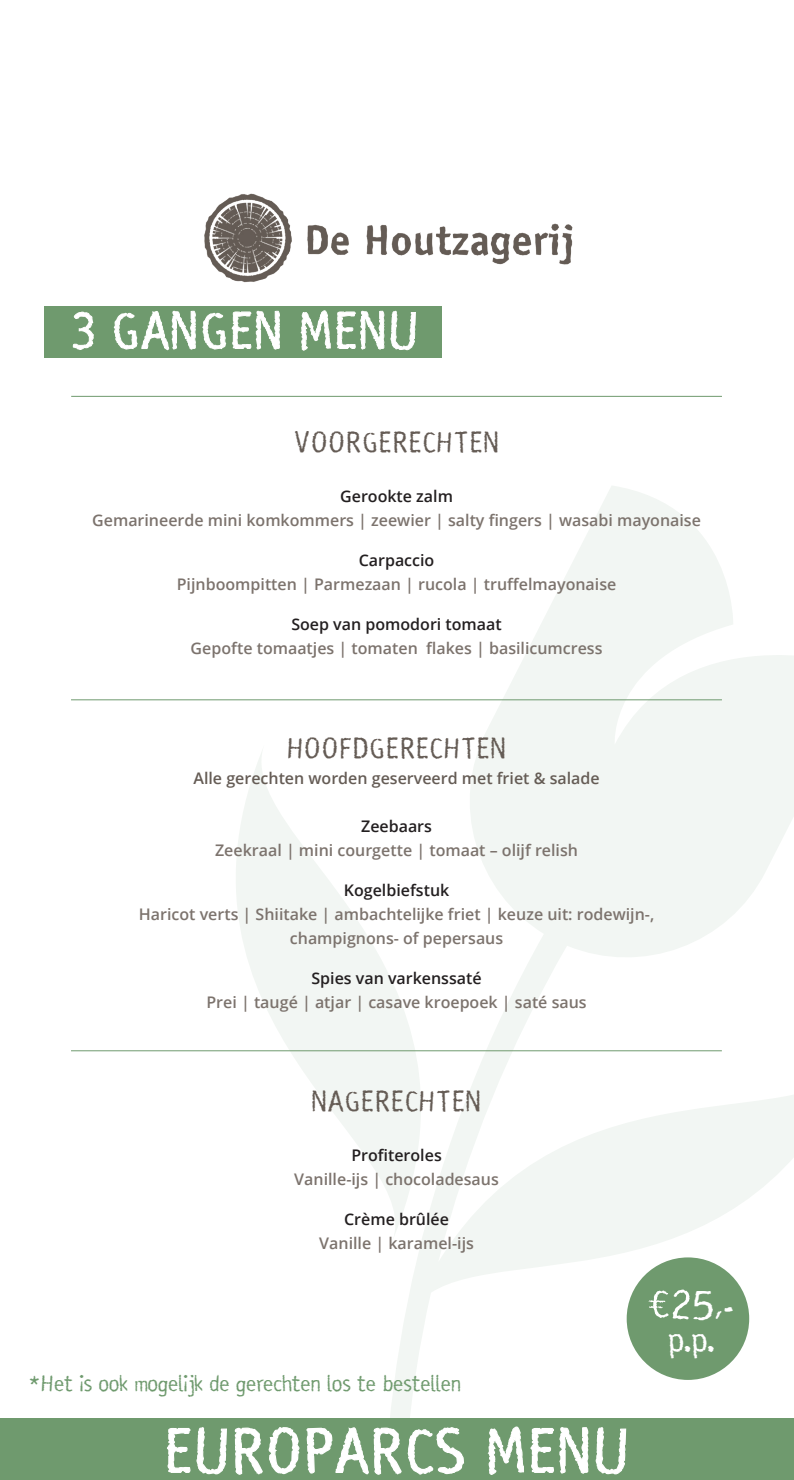
<style>
.page{position:relative;width:794px;height:1480px;background:#fff}
.page>*{position:absolute;margin:0;border:0;box-sizing:border-box;transform-origin:0 0}
.t1{font:60px "Rosango Normal";color:#fff}
.t2{font:50px "Rosango Normal";color:#fff}
.t3{font:36px/36px "Rosango Normal";color:#fff}
.t4{font:28px "Rosango Normal";color:#655c55}
.t5{font:22px "Rosango Normal";color:#6f9a6e}
.t6{font:600 16px/24px "Open Sans";color:#7c736d;text-align:center}
.t7{font:600 16px "Open Sans";color:#231f20}
.t8{font:600 16px "Open Sans";color:#655c55}
.s1{font-size:52px}
.s2{font-size:48px}
</style>
<div class="page">
<div style="left:45px;top:306px;width:397px;height:52px;background:#6f9a6e"></div>
<div style="left:163px;top:422px;width:631px;height:1058px;background:linear-gradient(to right,#fefefe,#f7faf8)"></div>
<img style="left:204px;top:193px;width:369px;height:90px">
<div style="left:0;top:1418px;width:794px;height:62px;background:#6f9a6e"></div>
<svg style="left:167px;top:1427px;width:60px;height:48px"></svg>
<svg style="left:234px;top:1427px;width:230px;height:48px"></svg>
<svg style="left:487px;top:1426px;width:102px;height:49px"></svg>
<svg style="left:595px;top:1427px;width:32px;height:48px"></svg>
<hr style="left:71px;top:396px;width:651px;height:1px;background:#6f9a6e">
<hr style="left:71px;top:699px;width:651px;height:1px;background:#6f9a6e">
<hr style="left:71px;top:1050px;width:651px;height:1px;background:#6f9a6e">
<svg style="left:72px;top:311px;width:22px;height:39px"></svg>
<svg style="left:113px;top:310px;width:83px;height:41px"></svg>
<svg style="left:202px;top:310px;width:78px;height:40px"></svg>
<svg style="left:300px;top:310px;width:116px;height:41px"></svg>
<div style="left:626px;top:1257px;width:123px;height:123px;background:#6f9a6e;border-radius:50%"></div>
<svg style="left:648px;top:1290px;width:20px;height:28px"></svg>
<h2 class="t2" style="left:71px;top:302px;width:349px">3 GANGEN MENU</h2>
<h3 class="t4" style="left:293px;top:426px;width:208px">VOORGERECHTEN</h3>
<p class="t7" style="left:340px;top:485px;width:114px">Gerookte zalm</p>
<p class="t6" style="left:92px;top:508px;width:610px">Gemarineerde mini komkommers | zeewier | salty fingers | wasabi mayonaise</p>
<p class="t7" style="left:359px;top:549px;width:77px">Carpaccio</p>
<p class="t6" style="left:177px;top:572px;width:441px">Pijnboompitten | Parmezaan | rucola | truffelmayonaise</p>
<p class="t7" style="left:291px;top:613px;width:212px">Soep van pomodori tomaat</p>
<p class="t6" style="left:191px;top:636px;width:413px">Gepofte tomaatjes | tomaten flakes | basilicumcress</p>
<h3 class="t4" style="left:286px;top:731px;width:222px">HOOFDGERECHTEN</h3>
<p class="t8" style="left:193px;top:767px;width:408px">Alle gerechten worden geserveerd met friet &amp; salade</p>
<p class="t7" style="left:361px;top:815px;width:72px">Zeebaars</p>
<p class="t6" style="left:215px;top:837px;width:364px">Zeekraal | mini courgette | tomaat – olijf relish</p>
<p class="t7" style="left:344px;top:879px;width:107px">Kogelbiefstuk</p>
<p class="t6" style="left:139px;top:901px;width:517px">Haricot verts | Shiitake | ambachtelijke friet | keuze uit: rodewijn-, champignons- of pepersaus</p>
<p class="t7" style="left:311px;top:967px;width:172px">Spies van varkenssaté</p>
<p class="t6" style="left:206px;top:989px;width:382px">Prei | taugé | atjar | casave kroepoek | saté saus</p>
<h3 class="t4" style="left:311px;top:1085px;width:172px">NAGERECHTEN</h3>
<p class="t7" style="left:351px;top:1144px;width:92px">Profiteroles</p>
<p class="t6" style="left:294px;top:1167px;width:206px">Vanille-ijs | chocoladesaus</p>
<p class="t7" style="left:344px;top:1208px;width:106px">Crème brûlée</p>
<p class="t6" style="left:319px;top:1231px;width:156px">Vanille | karamel-ijs</p>
<h3 class="t5" style="left:29px;top:1370px;width:434px">*Het is ook mogelijk de gerechten los te bestellen</h3>
<h1 class="t1" style="left:164px;top:1416px;width:467px">EUROPARCS MENU</h1>
<h3 class="t3" style="left:668px;top:1285px;width:68px"><span class="s1">2</span><span class="s2">5</span>,- p.p.</h3>
</div>
